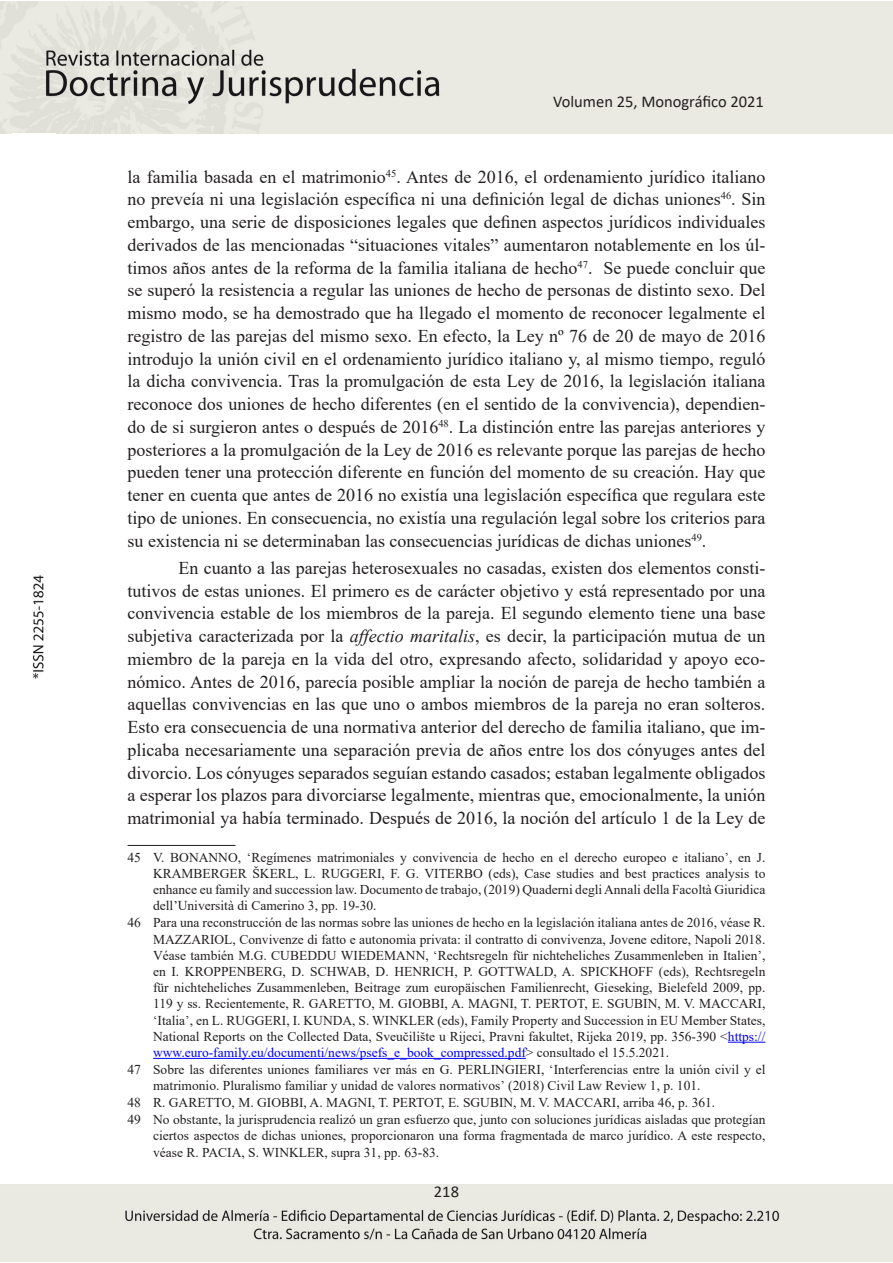
<style>
.page{position:relative;width:893px;height:1263px;background:#fff}
.page>*{position:absolute;margin:0;border:0;box-sizing:border-box;transform-origin:0 0}
.PARRAFO_1{font:18px/22.8px "Times New Roman";color:#231f20;text-align:justify}
.PARRAFO_2{font:18px/22.8px "Times New Roman";color:#231f20;text-align:justify}
.t1{font:16.5px "Calibri";color:#231f20}
.PIE{font:13.5px/16.2px "Times New Roman";color:#231f20;text-align:justify}
.s1{font-style:italic}
.s2{color:#00f}
</style>
<div class="page">
<img style="left:0;top:1184px;width:893px;height:78px">
<img style="left:0;top:1px;width:893px;height:133px">
<img style="left:32px;top:575px;width:12px;height:104px">
<hr style="left:128px;top:845px;width:108px;height:1px;background:#231f20">
<hr style="left:728px;top:1042px;width:37px;height:1px;background:#00f">
<hr style="left:153px;top:1058px;width:373px;height:1px;background:#00f">
<p class="t1" style="left:553px;top:90px;width:212px">Volumen 25, Monográfico 2021</p>
<p class="PARRAFO_1" style="left:128px;top:165px;width:639px">la familia basada en el matrimonio<sup>45</sup>. Antes de 2016, el ordenamiento jurídico italiano no preveía ni una legislación específica ni una definición legal de dichas uniones<sup>46</sup>. Sin embargo, una serie de disposiciones legales que definen aspectos jurídicos individuales derivados de las mencionadas “situaciones vitales” aumentaron notablemente en los úl&shy;timos años antes de la reforma de la familia italiana de hecho<sup>47</sup>. Se puede concluir que se superó la resistencia a regular las uniones de hecho de personas de distinto sexo. Del mismo modo, se ha demostrado que ha llegado el momento de reconocer legalmente el registro de las parejas del mismo sexo. En efecto, la Ley nº 76 de 20 de mayo de 2016 introdujo la unión civil en el ordenamiento jurídico italiano y, al mismo tiempo, reguló la dicha convivencia. Tras la promulgación de esta Ley de 2016, la legislación italiana reconoce dos uniones de hecho diferentes (en el sentido de la convivencia), dependien&shy;do de si surgieron antes o después de 2016<sup>48</sup>. La distinción entre las parejas anteriores y posteriores a la promulgación de la Ley de 2016 es relevante porque las parejas de hecho pueden tener una protección diferente en función del momento de su creación. Hay que tener en cuenta que antes de 2016 no existía una legislación específica que regulara este tipo de uniones. En consecuencia, no existía una regulación legal sobre los criterios para su existencia ni se determinaban las consecuencias jurídicas de dichas uniones<sup>49</sup>.</p>
<p class="PARRAFO_2" style="left:128px;top:556px;width:639px;text-indent:51px">En cuanto a las parejas heterosexuales no casadas, existen dos elementos consti&shy;tutivos de estas uniones. El primero es de carácter objetivo y está representado por una convivencia estable de los miembros de la pareja. El segundo elemento tiene una base subjetiva caracterizada por la <span class="s1">affectio maritalis</span>, es decir, la participación mutua de un miembro de la pareja en la vida del otro, expresando afecto, solidaridad y apoyo eco&shy;nómico. Antes de 2016, parecía posible ampliar la noción de pareja de hecho también a aquellas convivencias en las que uno o ambos miembros de la pareja no eran solteros.<br>Esto era consecuencia de una normativa anterior del derecho de familia italiano, que im&shy;plicaba necesariamente una separación previa de años entre los dos cónyuges antes del divorcio. Los cónyuges separados seguían estando casados; estaban legalmente obligados a esperar los plazos para divorciarse legalmente, mientras que, emocionalmente, la unión matrimonial ya había terminado. Después de 2016, la noción del artículo 1 de la Ley de</p>
<p class="PIE" style="left:153px;top:848px;width:614px;text-indent:-26px">45 V. BONANNO, ʻRegímenes matrimoniales y convivencia de hecho en el derecho europeo e italianoʼ, en J.<br>KRAMBERGER ŠKERL, L. RUGGERI, F. G. VITERBO (eds), Case studies and best practices analysis to enhance eu family and succession law. Documento de trabajo, (2019) Quaderni degli Annali della Facoltà Giuridica dell’Università di Camerino 3, pp. 19-30.</p>
<p class="PIE" style="left:153px;top:914px;width:614px;text-indent:-26px">46 Para una reconstrucción de las normas sobre las uniones de hecho en la legislación italiana antes de 2016, véase R.<br>MAZZARIOL, Convivenze di fatto e autonomia privata: il contratto di convivenza, Jovene editore, Napoli 2018.<br>Véase también M.G. CUBEDDU WIEDEMANN, ʻRechtsregeln für nichteheliches Zusammenleben in Italienʼ, en I. KROPPENBERG, D. SCHWAB, D. HENRICH, P. GOTTWALD, A. SPICKHOFF (eds), Rechtsregeln für nichteheliches Zusammenleben, Beitrage zum europäischen Familienrecht, Gieseking, Bielefeld 2009, pp.<br>119 y ss. Recientemente, R. GARETTO, M. GIOBBI, A. MAGNI, T. PERTOT, E. SGUBIN, M. V. MACCARI, ʻItaliaʼ, en L. RUGGERI, I. KUNDA, S. WINKLER (eds), Family Property and Succession in EU Member States, National Reports on the Collected Data, Sveučilište u Rijeci, Pravni fakultet, Rijeka 2019, pp. 356-390 ˂<span class="s2">https:// www.euro-family.eu/documenti/news/psefs_e_book_compressed.pdf</span>˃ consultado el 15.5.2021.</p>
<p class="PIE" style="left:153px;top:1061px;width:614px;text-indent:-26px">47 Sobre las diferentes uniones familiares ver más en G. PERLINGIERI, ʻInterferencias entre la unión civil y el matrimonio. Pluralismo familiar y unidad de valores normativosʼ (2018) Civil Law Review 1, p. 101.</p>
<p class="PIE" style="left:128px;top:1094px;width:589px">48 R. GARETTO, M. GIOBBI, A. MAGNI, T. PERTOT, E. SGUBIN, M. V. MACCARI, arriba 46, p. 361.</p>
<p class="PIE" style="left:153px;top:1111px;width:614px;text-indent:-26px">49 No obstante, la jurisprudencia realizó un gran esfuerzo que, junto con soluciones jurídicas aisladas que protegían ciertos aspectos de dichas uniones, proporcionaron una forma fragmentada de marco jurídico. A este respecto, véase R. PACIA, S. WINKLER, supra 31, pp. 63-83.</p>
<p class="t1" style="left:434px;top:1180px;width:27px">218</p>
</div>
